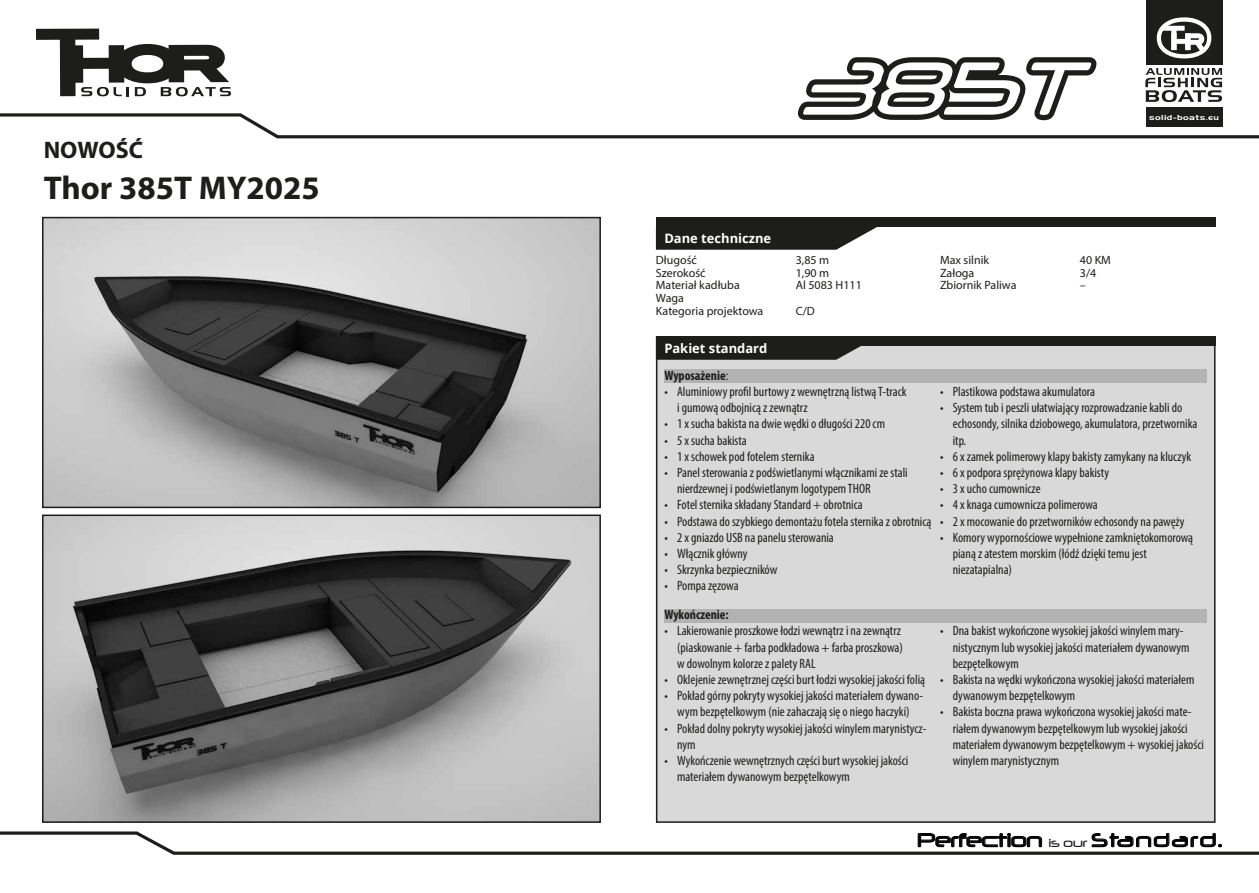
<style>
.page{position:relative;width:1259px;height:893px;background:#fff}
.page>*{position:absolute;margin:0;border:0;box-sizing:border-box;transform-origin:0 0}
.t1{font:700 33px "Myriad Pro";color:#1d1d1b}
.t2{font:700 24px "Myriad Pro";color:#1d1d1b}
.t3{font:18.15px "Neuropol";color:#010101}
.t4{font:condensed 13.5px/16.2px "Myriad Pro";color:#1d1d1b}
.t5{font:700 condensed 13.5px "Myriad Pro";color:#1d1d1b}
.t6{font:700 12.9px "Open Sans";color:#fff}
.t7{font:12px/12.9px "Myriad Pro";color:#1d1d1b}
.t8{font:7.05px "Handel Gothic EU";letter-spacing:.05em;color:#fff;scale:1.31 1}
.s1{font-weight:400}
.s2{font-size:10.95px;color:#1f1f1f}
</style>
<div class="page">
<div style="left:1146px;top:0;width:76px;height:64px;background:#1d1d1b"></div>
<svg style="left:0;top:831px;width:1259px;height:24px"></svg>
<div style="left:656px;top:337px;width:559px;height:486px;background:#d9d9d9;border:2px solid #1d1d1b"></div>
<img style="left:45px;top:220px;width:553px;height:285px">
<div style="left:42px;top:217px;width:559px;height:291px;border:2px solid #1d1d1b"></div>
<img style="left:45px;top:517px;width:553px;height:303px">
<div style="left:42px;top:514px;width:559px;height:309px;border:2px solid #1d1d1b"></div>
<svg style="left:0;top:17px;width:1259px;height:122px"></svg>
<div style="left:664px;top:370px;width:543px;height:13px;background:#b3b2b2"></div>
<div style="left:664px;top:609px;width:543px;height:14px;background:#b3b2b2"></div>
<svg style="left:656px;top:346px;width:205px;height:14px;background:#2b2b29"></svg>
<svg style="left:656px;top:227px;width:221px;height:23px;background:#343432"></svg>
<div style="left:656px;top:337px;width:559px;height:9px;background:#1d1d1b"></div>
<div style="left:656px;top:217px;width:559px;height:10px;background:#1d1d1b"></div>
<h2 class="t2" style="left:44px;top:134px;width:101px">NOWOŚĆ</h2>
<h1 class="t1" style="left:44px;top:166px;width:278px">Thor 385T MY2025</h1>
<p class="t8" style="left:1149px;top:113px;width:55px">solid-boats.eu</p>
<p class="t6" style="left:664px;top:229px;width:108px">Dane techniczne</p>
<p class="t7" style="left:656px;top:253px;width:42px">Długość</p>
<p class="t7" style="left:796px;top:253px;width:35px">3,85 m</p>
<p class="t7" style="left:656px;top:266px;width:51px">Szerokość</p>
<p class="t7" style="left:796px;top:266px;width:35px">1,90 m</p>
<p class="t7" style="left:656px;top:279px;width:85px">Materiał kadłuba</p>
<p class="t7" style="left:796px;top:279px;width:68px">Al 5083 H111</p>
<p class="t7" style="left:656px;top:292px;width:109px">Waga<br>Kategoria projektowa</p>
<p class="t7" style="left:796px;top:304px;width:21px">C/D</p>
<p class="t7" style="left:940px;top:253px;width:51px">Max silnik</p>
<p class="t7" style="left:1079px;top:253px;width:33px">40 KM</p>
<p class="t7" style="left:940px;top:266px;width:36px">Załoga</p>
<p class="t7" style="left:1079px;top:266px;width:18px">3/4</p>
<p class="t7" style="left:940px;top:279px;width:78px">Zbiornik Paliwa</p>
<p class="t7" style="left:1079px;top:279px;width:7px">–</p>
<p class="t6" style="left:664px;top:339px;width:104px">Pakiet standard</p>
<p class="t5" style="left:664px;top:367px;width:65px">Wyposażenie<span class="s1">:</span></p>
<p class="t4" style="left:677px;top:383px;width:231px;text-indent:-13px">• Aluminiowy profil burtowy z wewnętrzną listwą T-track i gumową odbojnicą z zewnątrz</p>
<p class="t4" style="left:664px;top:416px;width:222px">• 1 x sucha bakista na dwie wędki o długości 220 cm</p>
<p class="t4" style="left:664px;top:432px;width:84px">• 5 x sucha bakista</p>
<p class="t4" style="left:664px;top:448px;width:152px">• 1 x schowek pod fotelem sternika</p>
<p class="t4" style="left:677px;top:464px;width:232px;text-indent:-13px">• Panel sterowania z podświetlanymi włącznikami ze stali nierdzewnej i podświetlanym logotypem THOR</p>
<p class="t4" style="left:664px;top:497px;width:200px">• Fotel sternika składany Standard + obrotnica</p>
<p class="t4" style="left:664px;top:513px;width:268px">• Podstawa do szybkiego demontażu fotela sternika z obrotnicą</p>
<p class="t4" style="left:664px;top:529px;width:171px">• 2 x gniazdo USB na panelu sterowania</p>
<p class="t4" style="left:664px;top:545px;width:85px">• Włącznik główny</p>
<p class="t4" style="left:664px;top:561px;width:114px">• Skrzynka bezpieczników</p>
<p class="t4" style="left:664px;top:578px;width:76px">• Pompa zęzowa</p>
<p class="t5" style="left:664px;top:606px;width:66px">Wykończenie:</p>
<p class="t4" style="left:677px;top:623px;width:227px;text-indent:-13px">• Lakierowanie proszkowe łodzi wewnątrz i na zewnątrz (piaskowanie + farba podkładowa + farba proszkowa) w dowolnym kolorze z palety RAL</p>
<p class="t4" style="left:664px;top:671px;width:262px">• Oklejenie zewnętrznej części burt łodzi wysokiej jakości folią</p>
<p class="t4" style="left:664px;top:687px;width:260px;text-align:center">• Pokład górny pokryty wysokiej jakości materiałem dywano&shy;wym bezpętelkowym (nie zahaczają się o niego haczyki)</p>
<p class="t4" style="left:677px;top:720px;width:251px;text-indent:-13px">• Pokład dolny pokryty wysokiej jakości winylem marynistycz&shy;nym</p>
<p class="t4" style="left:677px;top:752px;width:233px;text-indent:-13px">• Wykończenie wewnętrznych części burt wysokiej jakości materiałem dywanowym bezpętelkowym</p>
<p class="t4" style="left:940px;top:383px;width:157px">• Plastikowa podstawa akumulatora</p>
<p class="t4" style="left:952px;top:399px;width:246px;text-indent:-13px">• System tub i peszli ułatwiający rozprowadzanie kabli do echosondy, silnika dziobowego, akumulatora, przetwornika itp.</p>
<p class="t4" style="left:940px;top:448px;width:253px">• 6 x zamek polimerowy klapy bakisty zamykany na kluczyk</p>
<p class="t4" style="left:940px;top:464px;width:171px">• 6 x podpora sprężynowa klapy bakisty</p>
<p class="t4" style="left:940px;top:480px;width:102px">• 3 x ucho cumownicze</p>
<p class="t4" style="left:940px;top:497px;width:159px">• 4 x knaga cumownicza polimerowa</p>
<p class="t4" style="left:940px;top:513px;width:246px">• 2 x mocowanie do przetworników echosondy na pawęży</p>
<p class="t4" style="left:952px;top:529px;width:242px;text-indent:-13px">• Komory wypornościowe wypełnione zamkniętokomorową pianą z atestem morskim (łódź dzięki temu jest niezatapialna)</p>
<p class="t4" style="left:952px;top:623px;width:238px;text-indent:-13px">• Dna bakist wykończone wysokiej jakości winylem mary&shy;nistycznym lub wysokiej jakości materiałem dywanowym bezpętelkowym</p>
<p class="t4" style="left:952px;top:671px;width:243px;text-indent:-13px">• Bakista na wędki wykończona wysokiej jakości materiałem dywanowym bezpętelkowym</p>
<p class="t4" style="left:952px;top:704px;width:253px;text-indent:-13px">• Bakista boczna prawa wykończona wysokiej jakości mate&shy;riałem dywanowym bezpętelkowym lub wysokiej jakości materiałem dywanowym bezpętelkowym + wysokiej jakości winylem marynistycznym</p>
<h3 class="t3" style="left:917px;top:829px;width:306px">Perfection <span class="s2">is our</span> Standa rd.</h3>
</div>
